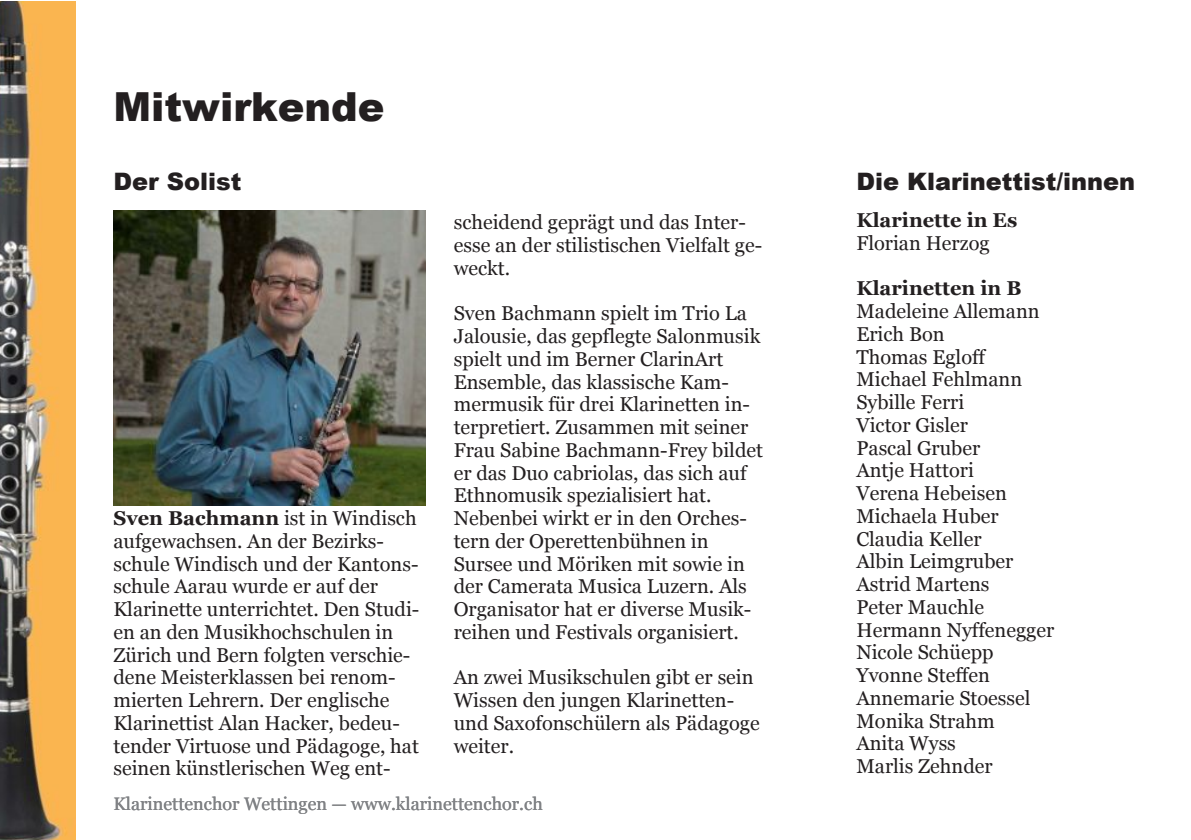
<style>
.page{position:relative;width:1191px;height:840px;background:#fff}
.page>*{position:absolute;margin:0;border:0;box-sizing:border-box;transform-origin:0 0}
.t1{font:900 40px "Arial";color:#231f20}
.t2{font:900 24px "Arial";color:#231f20}
.t3{font:20px/22.8px "Georgia";color:#231f20}
.t4{font:700 20px "Georgia";color:#231f20}
.t5{font:18px "Georgia";color:#808285}
.s1{font-weight:700}
</style>
<div class="page">
<img style="left:0;top:1px;width:75px;height:838px">
<img style="left:113px;top:210px;width:312px;height:295px">
<h1 class="t1" style="left:113px;top:77px;width:273px">Mitwirkende</h1>
<p class="t2" style="left:113px;top:163px;width:129px">Der Solist</p>
<p class="t3" style="left:113px;top:506px;width:307px"><span class="s1">Sven Bachmann</span> ist in Windisch aufgewachsen. An der Bezirks&shy;schule Windisch und der Kantons&shy;schule Aarau wurde er auf der<br>Klarinette unterrichtet. Den Studi&shy;en an den Musikhochschulen in<br>Zürich und Bern folgten verschie&shy;dene Meisterklassen bei renom&shy;mierten Lehrern. Der englische<br>Klarinettist Alan Hacker, bedeu&shy;tender Virtuose und Pädagoge, hat seinen künstlerischen Weg ent-</p>
<p class="t3" style="left:454px;top:211px;width:310px">scheidend geprägt und das Inter&shy;esse an der stilistischen Vielfalt ge&shy;weckt.</p>
<p class="t3" style="left:454px;top:302px;width:311px">Sven Bachmann spielt im Trio La<br>Jalousie, das gepflegte Salonmusik spielt und im Berner ClarinArt<br>Ensemble, das klassische Kam&shy;mermusik für drei Klarinetten in&shy;terpretiert. Zusammen mit seiner<br>Frau Sabine Bachmann-Frey bildet er das Duo cabriolas, das sich auf<br>Ethnomusik spezialisiert hat.<br>Nebenbei wirkt er in den Orches&shy;tern der Operettenbühnen in<br>Sursee und Möriken mit sowie in der Camerata Musica Luzern. Als<br>Organisator hat er diverse Musik&shy;reihen und Festivals organisiert.</p>
<p class="t3" style="left:454px;top:665px;width:307px">An zwei Musikschulen gibt er sein<br>Wissen den jungen Klarinetten&shy;und Saxofonschülern als Pädagoge weiter.</p>
<p class="t5" style="left:113px;top:793px;width:431px">Klarinettenchor Wettingen — www.klarinettenchor.ch</p>
<p class="t2" style="left:856px;top:163px;width:280px">Die Klarinettist/innen</p>
<p class="t4" style="left:856px;top:209px;width:162px">Klarinette in Es</p>
<p class="t3" style="left:856px;top:231px;width:135px">Florian Herzog</p>
<p class="t4" style="left:856px;top:277px;width:167px">Klarinetten in B</p>
<p class="t3" style="left:856px;top:299px;width:199px">Madeleine Allemann<br>Erich Bon<br>Thomas Egloff<br>Michael Fehlmann<br>Sybille Ferri<br>Victor Gisler<br>Pascal Gruber<br>Antje Hattori<br>Verena Hebeisen<br>Michaela Huber<br>Claudia Keller<br>Albin Leimgruber<br>Astrid Martens<br>Peter Mauchle<br>Hermann Nyffenegger<br>Nicole Schüepp<br>Yvonne Steffen<br>Annemarie Stoessel<br>Monika Strahm<br>Anita Wyss<br>Marlis Zehnder</p>
</div>
